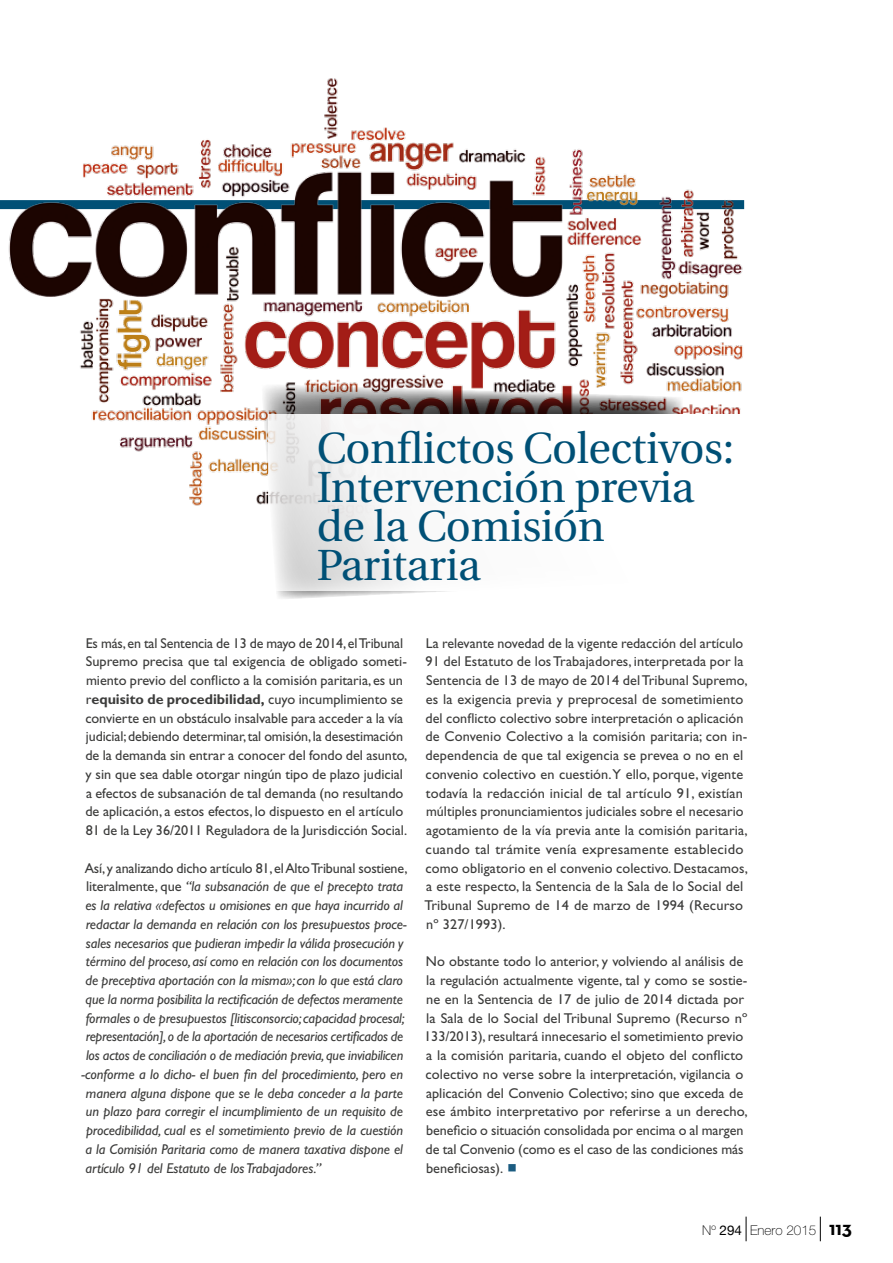
<style>
.page{position:relative;width:893px;height:1263px;background:#fff}
.page>*{position:absolute;margin:0;border:0;box-sizing:border-box;transform-origin:0 0}
.t1{font:43.5px/39px "Utopia";letter-spacing:-.01em;color:#005076}
.t2{font:14.25px/18.8px "Gill Sans Std";color:#3c3c3b}
.t3{font:italic 14.25px "Gill Sans Std";letter-spacing:-.005em;color:#3c3c3b}
.t4{font:100 13.5px "Helvetica Neue";color:#000}
.s1{font-weight:700}
.s2{font-style:normal}
.s3{font-weight:400}
.s4{font-family:"Neutraface Text";font-weight:700;font-size:19.5px}
</style>
<div class="page">
<img style="left:0;top:78px;width:745px;height:428px">
<svg style="left:261px;top:384px;width:422px;height:215px"></svg>
<div style="left:269px;top:414px;width:624px;height:177px;background:#fff"></div>
<svg style="left:746px;top:1216px;width:1px;height:25px"></svg>
<svg style="left:820px;top:1216px;width:1px;height:25px"></svg>
<h1 class="t1" style="left:317px;top:430px;width:419px">Conflictos Colectivos:<br>Intervención previa de la Comisión<br>Paritaria</h1>
<p class="t2" style="left:85px;top:633px;width:323px">Es más, en tal Sentencia de 13 de mayo de 2014, el Tribunal Supremo precisa que tal exigencia de obligado someti&shy;miento previo del conflicto a la comisión paritaria, es un r<span class="s1">equisito de procedibilidad,</span> cuyo incumplimiento se convierte en un obstáculo insalvable para acceder a la vía judicial; debiendo determinar, tal omisión, la desestimación de la demanda sin entrar a conocer del fondo del asunto, y sin que sea dable otorgar ningún tipo de plazo judicial a efectos de subsanación de tal demanda (no resultando de aplicación, a estos efectos, lo dispuesto en el artículo 81 de la Ley 36/2011 Reguladora de la Jurisdicción Social.</p>
<p class="t2" style="left:85px;top:858px;width:324px">Así, y analizando dicho artículo 81, el Alto Tribunal sostiene,</p>
<p class="t3" style="left:86px;top:878px;width:318px"><span class="s2">literalmente, que</span> “la subsanación de que el precepto trata</p>
<p class="t3" style="left:85px;top:897px;width:319px">es la relativa «defectos u omisiones en que haya incurrido al</p>
<p class="t3" style="left:86px;top:916px;width:322px">redactar la demanda en relación con los presupuestos proce-</p>
<p class="t3" style="left:86px;top:935px;width:319px">sales necesarios que pudieran impedir la válida prosecución y</p>
<p class="t3" style="left:86px;top:953px;width:319px">término del proceso, así como en relación con los documentos</p>
<p class="t3" style="left:86px;top:972px;width:319px">de preceptiva aportación con la misma»; con lo que está claro</p>
<p class="t3" style="left:86px;top:991px;width:319px">que la norma posibilita la rectificación de defectos meramente</p>
<p class="t3" style="left:86px;top:1010px;width:320px">formales o de presupuestos [litisconsorcio; capacidad procesal;</p>
<p class="t3" style="left:86px;top:1028px;width:319px">representación], o de la aportación de necesarios certificados de</p>
<p class="t3" style="left:86px;top:1047px;width:319px">los actos de conciliación o de mediación previa, que inviabilicen</p>
<p class="t3" style="left:82px;top:1066px;width:323px">-conforme a lo dicho- el buen fin del procedimiento, pero en</p>
<p class="t3" style="left:86px;top:1085px;width:319px">manera alguna dispone que se le deba conceder a la parte</p>
<p class="t3" style="left:86px;top:1103px;width:319px">un plazo para corregir el incumplimiento de un requisito de</p>
<p class="t3" style="left:86px;top:1122px;width:319px">procedibilidad, cual es el sometimiento previo de la cuestión</p>
<p class="t3" style="left:86px;top:1141px;width:319px">a la Comisión Paritaria como de manera taxativa dispone el</p>
<p class="t3" style="left:86px;top:1160px;width:237px">artículo 91 del Estatuto de los Trabajadores.”</p>
<p class="t2" style="left:424px;top:633px;width:325px">La relevante novedad de la vigente redacción del artículo 91 del Estatuto de los Trabajadores, interpretada por la Sentencia de 13 de mayo de 2014 del Tribunal Supremo, es la exigencia previa y preprocesal de sometimiento del conflicto colectivo sobre interpretación o aplicación de Convenio Colectivo a la comisión paritaria; con in&shy;dependencia de que tal exigencia se prevea o no en el convenio colectivo en cuestión. Y ello, porque, vigente todavía la redacción inicial de tal artículo 91, existían múltiples pronunciamientos judiciales sobre el necesario agotamiento de la vía previa ante la comisión paritaria, cuando tal trámite venía expresamente establecido como obligatorio en el convenio colectivo. Destacamos, a este respecto, la Sentencia de la Sala de lo Social del Tribunal Supremo de 14 de marzo de 1994 (Recurso nº 327/1993).</p>
<p class="t2" style="left:424px;top:952px;width:325px">No obstante todo lo anterior, y volviendo al análisis de la regulación actualmente vigente, tal y como se sostie&shy;ne en la Sentencia de 17 de julio de 2014 dictada por la Sala de lo Social del Tribunal Supremo (Recurso nº 133/2013), resultará innecesario el sometimiento previo a la comisión paritaria, cuando el objeto del conflicto colectivo no verse sobre la interpretación, vigilancia o aplicación del Convenio Colectivo; sino que exceda de ese ámbito interpretativo por referirse a un derecho, beneficio o situación consolidada por encima o al margen de tal Convenio (como es el caso de las condiciones más beneficiosas).</p>
<p class="t4" style="left:702px;top:1223px;width:151px">Nº <span class="s3">294</span> Enero 2015 <span class="s4">113</span></p>
</div>
